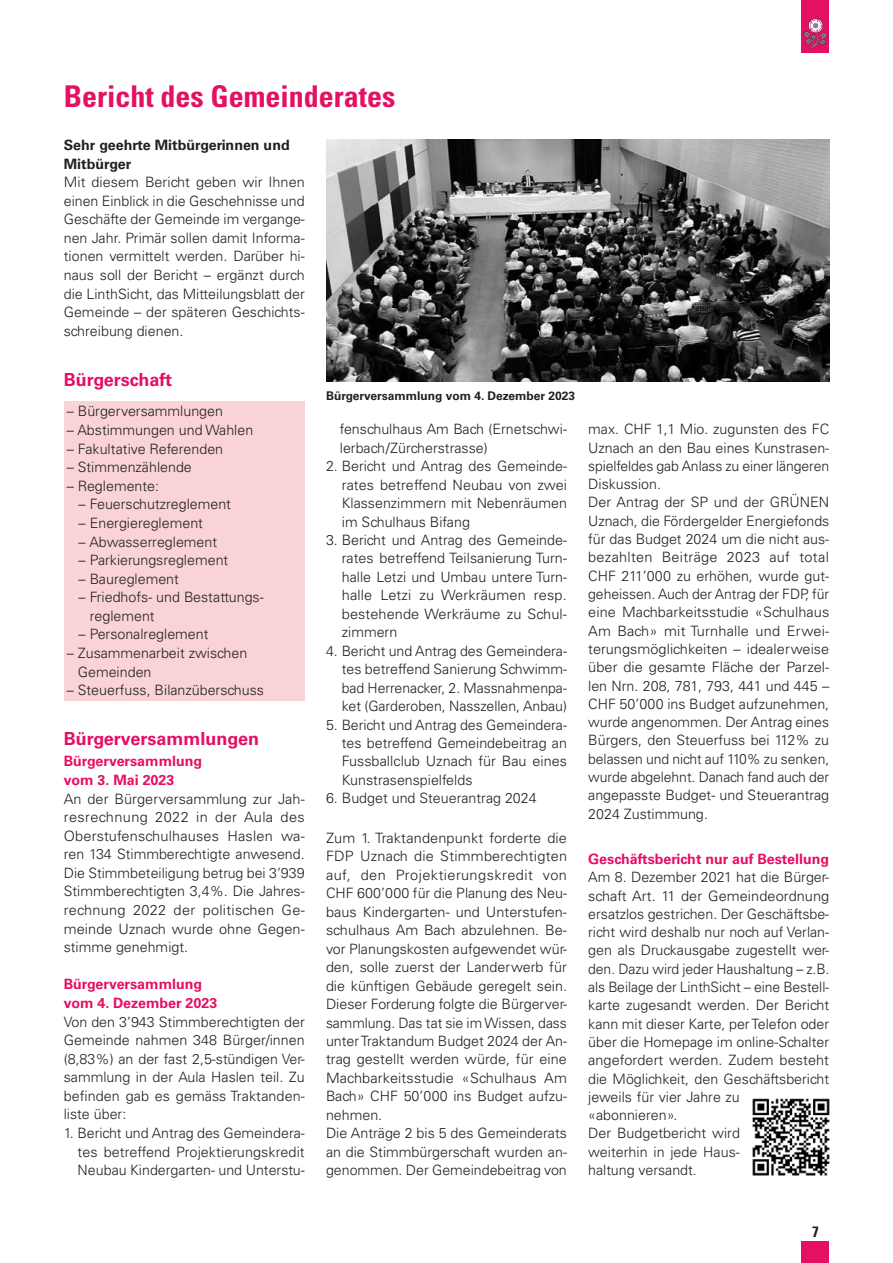
<style>
.page{position:relative;width:893px;height:1263px;background:#fff}
.page>*{position:absolute;margin:0;border:0;box-sizing:border-box;transform-origin:0 0}
.t1{font:700 condensed 30px "Univers LT Std";color:#e50f63}
.t2{font:700 18px "Univers LT Std";color:#e50f63}
.t3{font:700 condensed 15px "Univers LT Std";color:#231f20}
.t4{font:300 14.25px/18.3px "Univers LT Std";color:#231f20;text-align:justify}
.t5{font:700 14.25px/18.6px "Univers LT Std";color:#e50f63}
.t6{font:700 14.25px/18.6px "Univers LT Std";color:#231f20}
.t7{font:700 12px "Univers LT Std";color:#231f20}
</style>
<div class="page">
<div style="left:802px;top:0;width:27px;height:53px;background:#e50f63"></div>
<svg style="left:803px;top:18px;width:24px;height:31px"></svg>
<div style="left:802px;top:1242px;width:27px;height:21px;background:#e50f63"></div>
<div style="left:64px;top:401px;width:241px;height:21px;background:#f9d3d5"></div>
<div style="left:64px;top:420px;width:241px;height:21px;background:#f9d3d5"></div>
<div style="left:64px;top:438px;width:241px;height:21px;background:#f9d3d5"></div>
<div style="left:64px;top:457px;width:241px;height:21px;background:#f9d3d5"></div>
<div style="left:64px;top:475px;width:241px;height:21px;background:#f9d3d5"></div>
<div style="left:64px;top:494px;width:241px;height:21px;background:#f9d3d5"></div>
<div style="left:64px;top:512px;width:241px;height:22px;background:#f9d3d5"></div>
<div style="left:64px;top:531px;width:241px;height:21px;background:#f9d3d5"></div>
<div style="left:64px;top:550px;width:241px;height:21px;background:#f9d3d5"></div>
<div style="left:64px;top:568px;width:241px;height:21px;background:#f9d3d5"></div>
<div style="left:64px;top:587px;width:241px;height:39px;background:#f9d3d5"></div>
<div style="left:64px;top:624px;width:241px;height:21px;background:#f9d3d5"></div>
<div style="left:64px;top:643px;width:241px;height:39px;background:#f9d3d5"></div>
<div style="left:64px;top:680px;width:241px;height:21px;background:#f9d3d5"></div>
<img style="left:326px;top:140px;width:503px;height:241px">
<img style="left:753px;top:1098px;width:76px;height:77px">
<h1 class="t1" style="left:64px;top:78px;width:333px">Bericht des Gemeinderates</h1>
<p class="t6" style="left:64px;top:136px;width:227px">Sehr geehrte Mitbürgerinnen und<br>Mitbürger</p>
<p class="t4" style="left:64px;top:173px;width:243px">Mit diesem Bericht geben wir Ihnen einen Einblick in die Geschehnisse und Geschäfte der Gemeinde im vergange&shy;nen Jahr. Primär sollen damit Informa&shy;tionen vermittelt werden. Darüber hi&shy;naus soll der Bericht – ergänzt durch die LinthSicht, das Mitteilungsblatt der Gemeinde – der späteren Geschichts&shy;schreibung dienen.</p>
<p class="t2" style="left:64px;top:369px;width:110px">Bürgerschaft</p>
<p class="t4" style="left:67px;top:402px;width:158px">– Bürgerversammlungen</p>
<p class="t4" style="left:67px;top:421px;width:188px">– Abstimmungen und Wahlen</p>
<p class="t4" style="left:67px;top:439px;width:158px">– Fakultative Referenden</p>
<p class="t4" style="left:67px;top:458px;width:127px">– Stimmenzählende</p>
<p class="t4" style="left:67px;top:477px;width:94px">– Reglemente:</p>
<p class="t4" style="left:79px;top:495px;width:154px">– Feuerschutzreglement</p>
<p class="t4" style="left:79px;top:514px;width:126px">– Energiereglement</p>
<p class="t4" style="left:79px;top:532px;width:140px">– Abwasserreglement</p>
<p class="t4" style="left:79px;top:551px;width:151px">– Parkierungsreglement</p>
<p class="t4" style="left:79px;top:569px;width:102px">– Baureglement</p>
<p class="t4" style="left:90px;top:588px;width:175px;text-indent:-11px">– Friedhofs- und Bestattungs&shy;reglement</p>
<p class="t4" style="left:79px;top:625px;width:131px">– Personalreglement</p>
<p class="t4" style="left:78px;top:644px;width:171px;text-indent:-11px">– Zusammenarbeit zwischen<br>Gemeinden</p>
<p class="t4" style="left:67px;top:681px;width:199px">– Steuerfuss, Bilanzüberschuss</p>
<p class="t2" style="left:64px;top:728px;width:197px">Bürgerversammlungen</p>
<p class="t5" style="left:64px;top:752px;width:140px">Bürgerversammlung vom 3. Mai 2023</p>
<p class="t4" style="left:64px;top:789px;width:243px">An der Bürgerversammlung zur Jah&shy;resrechnung 2022 in der Aula des Oberstufenschulhauses Haslen wa&shy;ren 134 Stimmberechtigte anwesend.<br>Die Stimmbeteiligung betrug bei 3’939<br>Stimmberechtigten 3,4%. Die Jahres&shy;rechnung 2022 der politischen Ge&shy;meinde Uznach wurde ohne Gegen&shy;stimme genehmigt.</p>
<p class="t5" style="left:64px;top:975px;width:155px">Bürgerversammlung vom 4. Dezember 2023</p>
<p class="t4" style="left:64px;top:1012px;width:243px">Von den 3’943 Stimmberechtigten der Gemeinde nahmen 348 Bürger/innen (8,83%) an der fast 2,5-stündigen Ver&shy;sammlung in der Aula Haslen teil. Zu befinden gab es gemäss Traktanden&shy;liste über:</p>
<p class="t4" style="left:78px;top:1124px;width:229px;text-indent:-14px">1. Bericht und Antrag des Gemeindera&shy;tes betreffend Projektierungskredit Neubau Kindergarten- und Unterstu-</p>
<p class="t7" style="left:326px;top:389px;width:251px">Bürgerversammlung vom 4. Dezember 2023</p>
<p class="t4" style="left:340px;top:420px;width:229px">fenschulhaus Am Bach (Ernetschwi&shy;lerbach/Zürcherstrasse)</p>
<p class="t4" style="left:342px;top:457px;width:227px;text-indent:-16px">2. Bericht und Antrag des Gemeinde&shy;rates betreffend Neubau von zwei Klassenzimmern mit Nebenräumen im Schulhaus Bifang</p>
<p class="t4" style="left:342px;top:531px;width:227px;text-indent:-16px">3. Bericht und Antrag des Gemeinde&shy;rates betreffend Teilsanierung Turn&shy;halle Letzi und Umbau untere Turn&shy;halle Letzi zu Werkräumen resp. bestehende Werkräume zu Schul&shy;zimmern</p>
<p class="t4" style="left:342px;top:641px;width:227px;text-indent:-16px">4. Bericht und Antrag des Gemeindera&shy;tes betreffend Sanierung Schwimm&shy;bad Herrenacker, 2. Massnahmenpa&shy;ket (Garderoben, Nasszellen, Anbau)</p>
<p class="t4" style="left:342px;top:715px;width:227px;text-indent:-16px">5. Bericht und Antrag des Gemeindera&shy;tes betreffend Gemeindebeitrag an Fussballclub Uznach für Bau eines Kunstrasenspielfelds</p>
<p class="t4" style="left:326px;top:789px;width:212px">6. Budget und Steuerantrag 2024</p>
<p class="t4" style="left:326px;top:829px;width:243px;text-align:left">Zum 1. Traktandenpunkt forderte die FDP Uznach die Stimmberechtigten auf, den Projektierungskredit von CHF 600’000 für die Planung des Neu&shy;baus Kindergarten- und Unterstufen&shy;schulhaus Am Bach abzulehnen. Be&shy;vor Planungskosten aufgewendet wür&shy;den, solle zuerst der Landerwerb für die künftigen Gebäude geregelt sein.<br>Dieser Forderung folgte die Bürgerver&shy;sammlung. Das tat sie im Wissen, dass unter Traktandum Budget 2024 der An&shy;trag gestellt werden würde, für eine Machbarkeitsstudie «Schulhaus Am Bach» CHF 50’000 ins Budget aufzu&shy;nehmen.<br>Die Anträge 2 bis 5 des Gemeinderats an die Stimmbürgerschaft wurden an&shy;genommen. Der Gemeindebeitrag von</p>
<p class="t4" style="left:588px;top:420px;width:243px;text-align:left">max. CHF 1,1 Mio. zugunsten des FC Uznach an den Bau eines Kunstrasen&shy;spielfeldes gab Anlass zu einer längeren Diskussion.<br>Der Antrag der SP und der GRÜNEN Uznach, die Fördergelder Energiefonds für das Budget 2024 um die nicht aus&shy;bezahlten Beiträge 2023 auf total CHF 211’000 zu erhöhen, wurde gut&shy;geheissen. Auch der Antrag der FDP, für eine Machbarkeitsstudie «Schulhaus Am Bach» mit Turnhalle und Erwei&shy;terungsmöglichkeiten – idealerweise über die gesamte Fläche der Parzel&shy;len Nrn. 208, 781, 793, 441 und 445 – CHF 50’000 ins Budget aufzunehmen, wurde angenommen. Der Antrag eines Bürgers, den Steuerfuss bei 112% zu belassen und nicht auf 110% zu senken, wurde abgelehnt. Danach fand auch der angepasste Budget- und Steuerantrag 2024 Zustimmung.</p>
<p class="t5" style="left:588px;top:850px;width:242px">Geschäftsbericht nur auf Bestellung</p>
<p class="t4" style="left:588px;top:868px;width:243px;text-align:left">Am 8. Dezember 2021 hat die Bürger&shy;schaft Art. 11 der Gemeindeordnung ersatzlos gestrichen. Der Geschäftsbe&shy;richt wird deshalb nur noch auf Verlan&shy;gen als Druckausgabe zugestellt wer&shy;den. Dazu wird jeder Haushaltung – z.B. als Beilage der LinthSicht – eine Bestell&shy;karte zugesandt werden. Der Bericht kann mit dieser Karte, per Telefon oder über die Homepage im online-Schalter angefordert werden. Zudem besteht die Möglichkeit, den Geschäftsbericht jeweils für vier Jahre zu «abonnieren».<br>Der Budgetbericht wird<br>weiterhin in jede Haus-<br>haltung versandt.</p>
<p class="t3" style="left:812px;top:1223px;width:8px">7</p>
</div>
